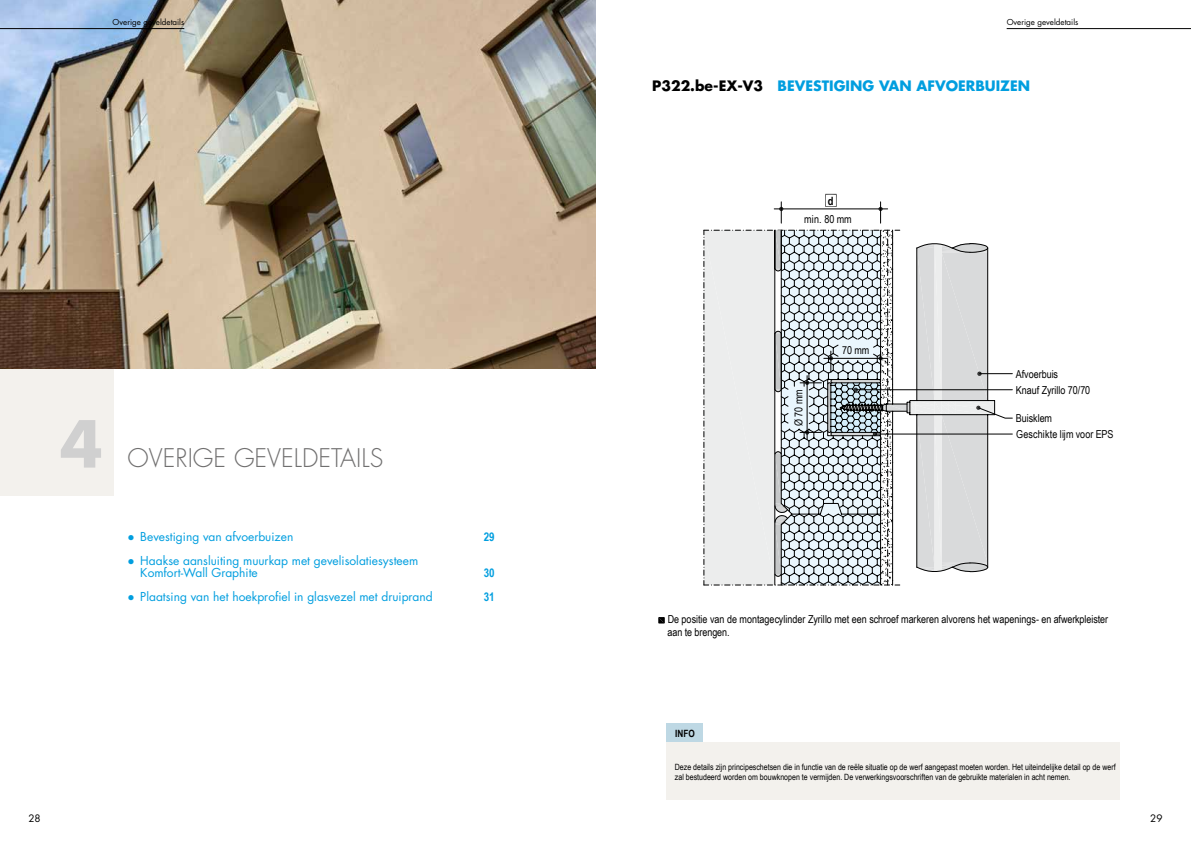
<style>
.page{position:relative;width:1191px;height:842px;background:#fff}
.page>*{position:absolute;margin:0;border:0;box-sizing:border-box;transform-origin:0 0}
.t1{font:700 63px "Futura Std";color:#d0d0d0}
.t2{font:300 25px "Futura Std";color:#706f6f}
.t3{font:700 14px "Futura Std";color:#009edf}
.t4{font:12px/12px "Futura Std";color:#009edf}
.t5{font:700 12px "Arial Narrow";color:#009edf}
.t6{font:700 11.4px "Arial Narrow";color:#000}
.t7{font:11px/13.2px "Arial Narrow";color:#000}
.t8{font:10px "Futura Std";color:#000}
.t9{font:700 10px "Arial Narrow";color:#000}
.t10{font:8.6px/10px "Arial Narrow";color:#000}
.t11{font:8px "Futura Std";color:#000}
.s1{color:#000}
.s2{font-family:"Arial Narrow";font-weight:700}
</style>
<div class="page">
<div style="left:0;top:369px;width:113px;height:127px;background:#f3f1ed"></div>
<img style="left:0;top:0;width:595px;height:369px">
<div style="left:666px;top:723px;width:37px;height:20px;background:#bed8e4"></div>
<div style="left:666px;top:743px;width:454px;height:57px;background:#f3f1ed"></div>
<hr style="left:774px;top:209px;width:113px;height:1px;background:#000">
<svg style="left:878px;top:202px;width:4px;height:21px"></svg>
<svg style="left:779px;top:202px;width:4px;height:21px"></svg>
<svg style="left:658px;top:617px;width:6px;height:6px"></svg>
<svg style="left:825px;top:194px;width:12px;height:13px"></svg>
<svg style="left:704px;top:230px;width:308px;height:356px"></svg>
<hr style="left:1006px;top:28px;width:185px;height:1px;background:#000">
<hr style="left:0;top:28px;width:184px;height:1px;background:#000">
<p class="t11" style="left:113px;top:17px;width:73px">Overige geveldetails</p>
<p class="t11" style="left:1006px;top:17px;width:73px">Overige geveldetails</p>
<h3 class="t3" style="left:652px;top:76px;width:379px"><span class="s1">P322.be-EX-V3</span> BEVESTIGING VAN AFVOERBUIZEN</h3>
<h3 class="t6" style="left:828px;top:192px;width:7px">d</h3>
<p class="t7" style="left:804px;top:212px;width:49px">min. 80 mm</p>
<h1 class="t1" style="left:60px;top:402px;width:45px">4</h1>
<h2 class="t2" style="left:128px;top:443px;width:257px">OVERIGE GEVELDETAILS</h2>
<h3 class="t4" style="left:128px;top:531px;width:167px"><span class="s2">●</span> Bevestiging van afvoerbuizen</h3>
<h3 class="t5" style="left:484px;top:528px;width:12px">29</h3>
<h3 class="t4" style="left:140px;top:555px;width:279px;text-indent:-13px"><span class="s2">●</span> Haakse aansluiting muurkap met gevelisolatiesysteem<br>Komfort-Wall Graphite</h3>
<h3 class="t5" style="left:484px;top:564px;width:12px">30</h3>
<h3 class="t4" style="left:128px;top:591px;width:307px"><span class="s2">●</span> Plaatsing van het hoekprofiel in glasvezel met druiprand</h3>
<h3 class="t5" style="left:484px;top:588px;width:12px">31</h3>
<p class="t7" style="left:791px;top:426px;width:38px;rotate:-90deg">Ø 70 mm</p>
<p class="t7" style="left:842px;top:343px;width:29px">70 mm</p>
<p class="t7" style="left:1015px;top:367px;width:44px">Afvoerbuis</p>
<p class="t7" style="left:1015px;top:383px;width:76px">Knauf Zyrillo 70/70</p>
<p class="t7" style="left:1015px;top:411px;width:38px">Buisklem</p>
<p class="t7" style="left:1016px;top:427px;width:99px">Geschikte lijm voor EPS</p>
<p class="t7" style="left:667px;top:612px;width:442px">De positie van de montagecylinder Zyrillo met een schroef markeren alvorens het wapenings- en afwerkpleister aan te brengen.</p>
<p class="t9" style="left:675px;top:726px;width:21px">INFO</p>
<p class="t10" style="left:675px;top:761px;width:442px">Deze details zijn principeschetsen die in functie van de reële situatie op de werf aangepast moeten worden. Het uiteindelijke detail op de werf zal bestudeerd worden om bouwknopen te vermijden. De verwerkingsvoorschriften van de gebruikte materialen in acht nemen.</p>
<p class="t8" style="left:28px;top:812px;width:14px">28</p>
<p class="t8" style="left:1150px;top:812px;width:14px">29</p>
</div>
